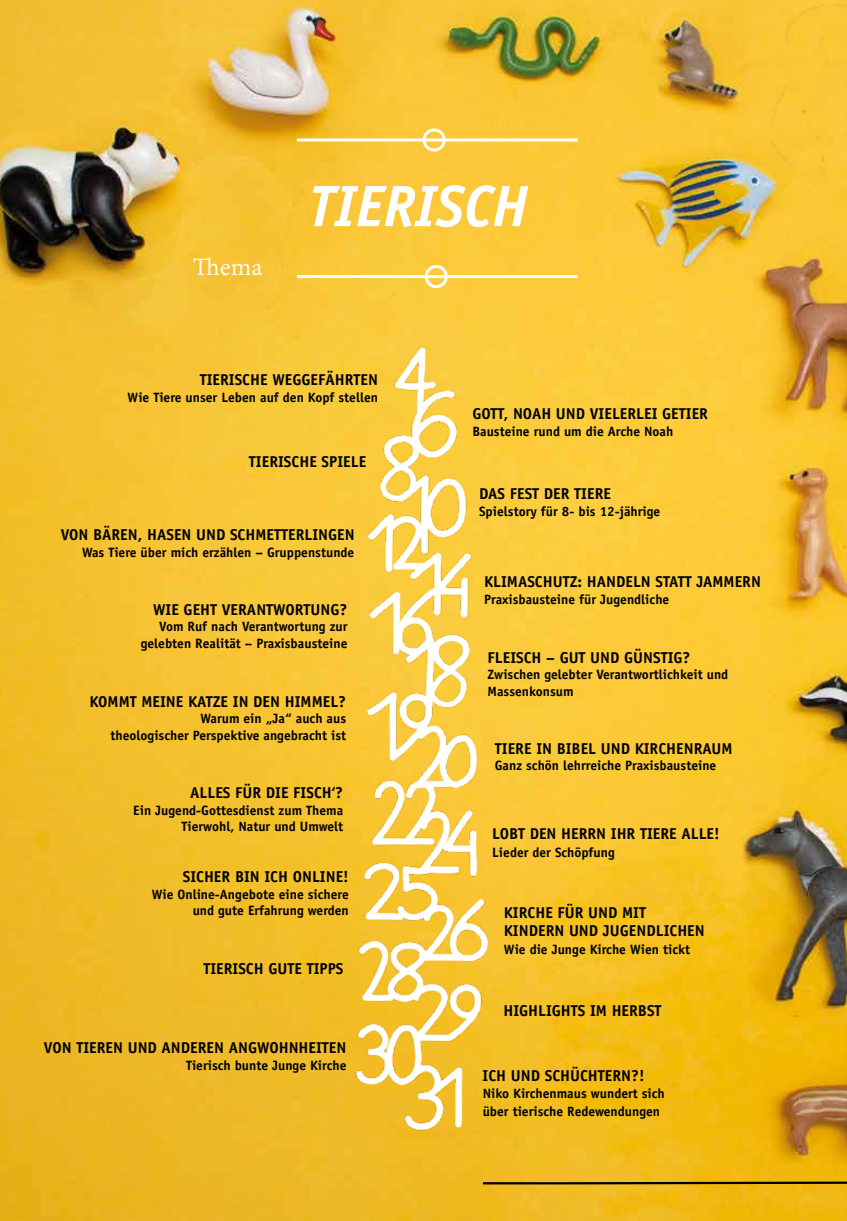
<style>
.page{position:relative;width:847px;height:1221px;background:#fff}
.page>*{position:absolute;margin:0;border:0;box-sizing:border-box;transform-origin:0 0}
.t1{font:italic 700 58.5px "Officina Sans";color:#fff}
.t2{font:27px "Adobe Devanagari";color:#fff}
.t3{font:700 15.75px/18px "Officina Sans";color:#000}
.t4{font:700 13.5px/16.5px "Officina Sans";color:#000;text-align:right}
</style>
<div class="page">
<img style="left:0;top:0;width:846px;height:1220px">
<hr style="left:297px;top:138px;width:280px;height:3px;background:#fff">
<div style="left:422px;top:128px;width:23px;height:23px;border:3px solid #fff;border-radius:50%"></div>
<div style="left:424px;top:265px;width:23px;height:23px;border:3px solid #fff;border-radius:50%"></div>
<hr style="left:297px;top:275px;width:280px;height:3px;background:#fff">
<svg style="left:483px;top:1181px;width:363px;height:4px"></svg>
<img style="left:315px;top:322px;width:209px;height:830px">
<h2 class="t2" style="left:193px;top:252px;width:71px">Thema</h2>
<h1 class="t1" style="left:308px;top:171px;width:221px">TIERISCH</h1>
<p class="t3" style="left:200px;top:371px;width:180px">TIERISCHE WEGGEFÄHRTEN</p>
<p class="t4" style="left:127px;top:389px;width:252px">Wie Tiere unser Leben auf den Kopf stellen</p>
<p class="t3" style="left:249px;top:453px;width:119px">TIERISCHE SPIELE</p>
<p class="t3" style="left:61px;top:525px;width:295px">VON BÄREN, HASEN UND SCHMETTERLINGEN</p>
<p class="t4" style="left:82px;top:544px;width:273px">Was Tiere über mich erzählen – Gruppenstunde</p>
<p class="t3" style="left:153px;top:600px;width:196px">WIE GEHT VERANTWORTUNG?</p>
<p class="t4" style="left:141px;top:618px;width:208px">Vom Ruf nach Verantwortung zur gelebten Realität – Praxisbausteine</p>
<p class="t3" style="left:89px;top:692px;width:258px">KOMMT MEINE KATZE IN DEN HIMMEL?</p>
<p class="t4" style="left:110px;top:710px;width:237px">Warum ein „Ja“ auch aus<br>theologischer Perspektive angebracht ist</p>
<p class="t3" style="left:190px;top:783px;width:154px">ALLES FÜR DIE FISCH‘?</p>
<p class="t4" style="left:133px;top:801px;width:211px">Ein Jugend-Gottesdienst zum Thema<br>Tierwohl, Natur und Umwelt</p>
<p class="t3" style="left:183px;top:867px;width:167px">SICHER BIN ICH ONLINE!</p>
<p class="t4" style="left:152px;top:885px;width:199px">Wie Online-Angebote eine sichere und gute Erfahrung werden</p>
<p class="t3" style="left:203px;top:958px;width:141px">TIERISCH GUTE TIPPS</p>
<p class="t3" style="left:44px;top:1038px;width:304px">VON TIEREN UND ANDEREN ANGWOHNHEITEN</p>
<p class="t4" style="left:186px;top:1056px;width:162px">Tierisch bunte Junge Kirche</p>
<p class="t3" style="left:472px;top:404px;width:237px">GOTT, NOAH UND VIELERLEI GETIER</p>
<p class="t4" style="left:472px;top:422px;width:202px">Bausteine rund um die Arche Noah</p>
<p class="t3" style="left:479px;top:484px;width:133px">DAS FEST DER TIERE</p>
<p class="t4" style="left:479px;top:502px;width:182px">Spielstory für 8- bis 12-jährige</p>
<p class="t3" style="left:484px;top:572px;width:278px">KLIMASCHUTZ: HANDELN STATT JAMMERN</p>
<p class="t4" style="left:484px;top:590px;width:186px">Praxisbausteine für Jugendliche</p>
<p class="t3" style="left:487px;top:648px;width:204px">FLEISCH – GUT UND GÜNSTIG?</p>
<p class="t4" style="left:487px;top:666px;width:242px;text-align:left">Zwischen gelebter Verantwortlichkeit und<br>Massenkonsum</p>
<p class="t3" style="left:494px;top:739px;width:239px">TIERE IN BIBEL UND KIRCHENRAUM</p>
<p class="t4" style="left:494px;top:757px;width:223px">Ganz schön lehrreiche Praxisbausteine</p>
<p class="t3" style="left:492px;top:824px;width:229px">LOBT DEN HERRN IHR TIERE ALLE!</p>
<p class="t4" style="left:492px;top:843px;width:124px">Lieder der Schöpfung</p>
<p class="t3" style="left:503px;top:903px;width:202px">KIRCHE FÜR UND MIT<br>KINDERN UND JUGENDLICHEN</p>
<p class="t4" style="left:503px;top:941px;width:187px">Wie die Junge Kirche Wien tickt</p>
<p class="t3" style="left:503px;top:1001px;width:160px">HIGHLIGHTS IM HERBST</p>
<p class="t3" style="left:482px;top:1066px;width:163px">ICH UND SCHÜCHTERN?!</p>
<p class="t4" style="left:482px;top:1083px;width:184px;line-height:18px;text-align:left">Niko Kirchenmaus wundert sich über tierische Redewendungen</p>
</div>
